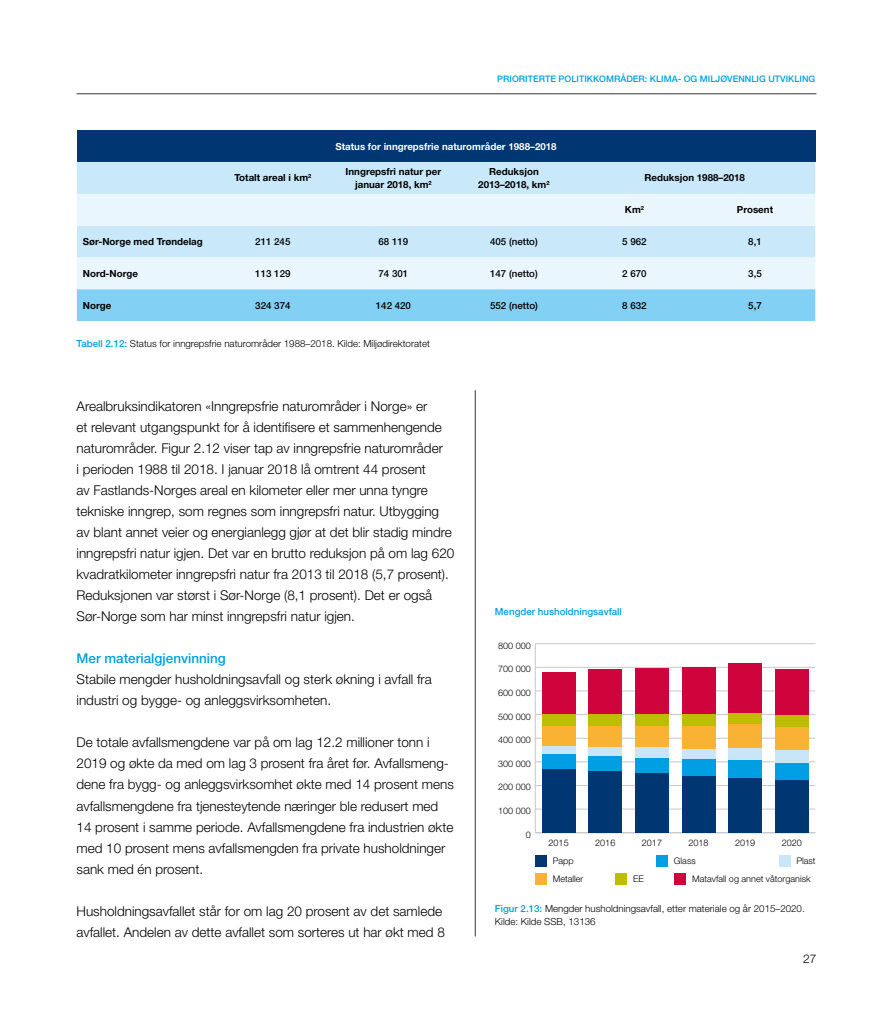
<style>
.page{position:relative;width:893px;height:1021px;background:#fff}
.page>*{position:absolute;margin:0;border:0;box-sizing:border-box;transform-origin:0 0}
.t1{font:300 13.5px/21px "Helvetica Neue LT Pro";color:#000}
.t2{font:500 13.5px "Helvetica Neue LT Pro";color:#009fe3}
.t3{font:300 12px "Helvetica Neue LT Pro";color:#000}
.t4{font:300 9.75px/12.8px "Helvetica Neue LT Pro";color:#000}
.t5{font:700 9.75px/12.8px "Helvetica Neue LT Pro";color:#000;text-align:center}
.t6{font:500 9.75px "Helvetica Neue LT Pro";color:#000}
.t7{font:700 9.75px "Helvetica Neue LT Pro";color:#fff}
.t8{font:500 9.75px "Helvetica Neue LT Pro";color:#009fe3}
.t9{font:300 9px "Helvetica Neue LT Pro";color:#000}
.t10{font:500 9px "Helvetica Neue LT Pro";color:#009fe3}
.s1{font-weight:500;color:#009fe3}
</style>
<div class="page">
<hr style="left:77px;top:93px;width:739px;height:1px;background:#000">
<hr style="left:535px;top:643px;width:1px;height:189px;background:#c8c8c8">
<hr style="left:535px;top:832px;width:280px;height:1px;background:#c8c8c8">
<hr style="left:535px;top:808px;width:280px;height:1px;background:#c8c8c8">
<hr style="left:535px;top:785px;width:280px;height:1px;background:#c8c8c8">
<hr style="left:535px;top:761px;width:280px;height:1px;background:#c8c8c8">
<hr style="left:535px;top:738px;width:280px;height:1px;background:#c8c8c8">
<hr style="left:535px;top:714px;width:280px;height:1px;background:#c8c8c8">
<hr style="left:535px;top:690px;width:280px;height:1px;background:#c8c8c8">
<hr style="left:535px;top:667px;width:280px;height:1px;background:#c8c8c8">
<hr style="left:535px;top:643px;width:280px;height:1px;background:#c8c8c8">
<div style="left:542px;top:672px;width:33px;height:42px;background:#d0043c"></div>
<div style="left:588px;top:669px;width:34px;height:45px;background:#d0043c"></div>
<div style="left:635px;top:668px;width:34px;height:46px;background:#d0043c"></div>
<div style="left:682px;top:667px;width:33px;height:47px;background:#d0043c"></div>
<div style="left:728px;top:663px;width:34px;height:50px;background:#d0043c"></div>
<div style="left:775px;top:669px;width:34px;height:46px;background:#d0043c"></div>
<div style="left:542px;top:714px;width:33px;height:12px;background:#bebd00"></div>
<div style="left:588px;top:714px;width:34px;height:12px;background:#bebd00"></div>
<div style="left:635px;top:714px;width:34px;height:12px;background:#bebd00"></div>
<div style="left:682px;top:714px;width:33px;height:12px;background:#bebd00"></div>
<div style="left:728px;top:713px;width:34px;height:11px;background:#bebd00"></div>
<div style="left:775px;top:715px;width:34px;height:11px;background:#bebd00"></div>
<div style="left:542px;top:726px;width:33px;height:20px;background:#f9b234"></div>
<div style="left:588px;top:726px;width:34px;height:21px;background:#f9b234"></div>
<div style="left:635px;top:726px;width:34px;height:21px;background:#f9b234"></div>
<div style="left:682px;top:726px;width:33px;height:22px;background:#f9b234"></div>
<div style="left:728px;top:724px;width:34px;height:24px;background:#f9b234"></div>
<div style="left:775px;top:726px;width:34px;height:24px;background:#f9b234"></div>
<div style="left:542px;top:746px;width:33px;height:8px;background:#c9e6f9"></div>
<div style="left:588px;top:747px;width:34px;height:9px;background:#c9e6f9"></div>
<div style="left:635px;top:747px;width:34px;height:10px;background:#c9e6f9"></div>
<div style="left:682px;top:748px;width:33px;height:11px;background:#c9e6f9"></div>
<div style="left:728px;top:748px;width:34px;height:12px;background:#c9e6f9"></div>
<div style="left:775px;top:750px;width:34px;height:13px;background:#c9e6f9"></div>
<div style="left:542px;top:754px;width:33px;height:15px;background:#009fe3"></div>
<div style="left:588px;top:756px;width:34px;height:15px;background:#009fe3"></div>
<div style="left:635px;top:757px;width:34px;height:16px;background:#009fe3"></div>
<div style="left:682px;top:759px;width:33px;height:17px;background:#009fe3"></div>
<div style="left:728px;top:760px;width:34px;height:17px;background:#009fe3"></div>
<div style="left:775px;top:763px;width:34px;height:17px;background:#009fe3"></div>
<div style="left:542px;top:769px;width:33px;height:63px;background:#003671"></div>
<div style="left:588px;top:771px;width:34px;height:61px;background:#003671"></div>
<div style="left:635px;top:773px;width:34px;height:59px;background:#003671"></div>
<div style="left:682px;top:776px;width:33px;height:56px;background:#003671"></div>
<div style="left:728px;top:777px;width:34px;height:55px;background:#003671"></div>
<div style="left:775px;top:780px;width:34px;height:52px;background:#003671"></div>
<div style="left:535px;top:855px;width:12px;height:12px;background:#003671"></div>
<div style="left:656px;top:855px;width:12px;height:12px;background:#009fe3"></div>
<div style="left:779px;top:855px;width:11px;height:12px;background:#c9e6f9"></div>
<div style="left:535px;top:873px;width:12px;height:11px;background:#f9b234"></div>
<div style="left:615px;top:873px;width:12px;height:11px;background:#bebd00"></div>
<div style="left:675px;top:873px;width:11px;height:11px;background:#d0043c"></div>
<hr style="left:475px;top:390px;width:1px;height:546px;background:#000">
<div style="left:77px;top:130px;width:738px;height:32px;background:#003671"></div>
<div style="left:77px;top:162px;width:738px;height:32px;background:#c9e9fb"></div>
<svg style="left:77px;top:194px;width:738px;height:95px;background:#dff1fd"></svg>
<div style="left:77px;top:289px;width:738px;height:32px;background:#83d0f5"></div>
<p class="t10" style="left:497px;top:73px;width:320px">PRIORITERTE POLITIKKOMRÅDER: KLIMA- OG MILJØVENNLIG UTVIKLING</p>
<p class="t7" style="left:335px;top:140px;width:223px">Status for inngrepsfrie naturområder 1988–2018</p>
<p class="t5" style="left:234px;top:171px;width:78px">Totalt areal i km<sup>2</sup></p>
<p class="t5" style="left:346px;top:165px;width:97px">Inngrepsfri natur per januar 2018, km<sup>2</sup></p>
<p class="t5" style="left:478px;top:165px;width:73px">Reduksjon<br>2013–2018, km<sup>2</sup></p>
<p class="t5" style="left:644px;top:171px;width:102px">Reduksjon 1988–2018</p>
<p class="t5" style="left:625px;top:203px;width:21px">Km<sup>2</sup></p>
<p class="t5" style="left:737px;top:203px;width:38px">Prosent</p>
<p class="t5" style="left:83px;top:235px;width:121px">Sør-Norge med Trøndelag</p>
<p class="t6" style="left:255px;top:236px;width:37px">211 245</p>
<p class="t6" style="left:378px;top:236px;width:31px">68 119</p>
<p class="t6" style="left:490px;top:236px;width:49px">405 (netto)</p>
<p class="t6" style="left:622px;top:236px;width:26px">5 962</p>
<p class="t6" style="left:748px;top:236px;width:15px">8,1</p>
<p class="t5" style="left:83px;top:267px;width:57px">Nord-Norge</p>
<p class="t6" style="left:255px;top:267px;width:37px">113 129</p>
<p class="t6" style="left:378px;top:267px;width:31px">74 301</p>
<p class="t6" style="left:490px;top:267px;width:49px">147 (netto)</p>
<p class="t6" style="left:622px;top:267px;width:26px">2 670</p>
<p class="t6" style="left:748px;top:267px;width:15px">3,5</p>
<p class="t5" style="left:83px;top:298px;width:30px">Norge</p>
<p class="t6" style="left:255px;top:299px;width:37px">324 374</p>
<p class="t6" style="left:376px;top:299px;width:37px">142 420</p>
<p class="t6" style="left:490px;top:299px;width:49px">552 (netto)</p>
<p class="t6" style="left:622px;top:299px;width:26px">8 632</p>
<p class="t6" style="left:748px;top:299px;width:15px">5,7</p>
<p class="t4" style="left:77px;top:337px;width:355px"><span class="s1">Tabell 2.12:</span> Status for inngrepsfrie naturområder 1988–2018. Kilde: Miljødirektoratet</p>
<p class="t1" style="left:77px;top:395px;width:379px">Arealbruksindikatoren «Inngrepsfrie naturområder i Norge» er<br>et relevant utgangspunkt for å identifisere et sammenhengende naturområder. Figur 2.12 viser tap av inngrepsfrie naturområder<br>i perioden 1988 til 2018. I januar 2018 lå omtrent 44 prosent<br>av Fastlands-Norges areal en kilometer eller mer unna tyngre tekniske inngrep, som regnes som inngrepsfri natur. Utbygging av blant annet veier og energianlegg gjør at det blir stadig mindre inngrepsfri natur igjen. Det var en brutto reduksjon på om lag 620 kvadratkilometer inngrepsfri natur fra 2013 til 2018 (5,7 prosent).<br>Reduksjonen var størst i Sør-Norge (8,1 prosent). Det er også Sør-Norge som har minst inngrepsfri natur igjen.</p>
<p class="t2" style="left:77px;top:650px;width:151px">Mer materialgjenvinning</p>
<p class="t1" style="left:77px;top:668px;width:357px">Stabile mengder husholdningsavfall og sterk økning i avfall fra industri og bygge- og anleggsvirksomheten.</p>
<p class="t1" style="left:77px;top:731px;width:379px">De totale avfallsmengdene var på om lag 12.2 millioner tonn i 2019 og økte da med om lag 3 prosent fra året før. Avfallsmeng&shy;dene fra bygg- og anleggsvirksomhet økte med 14 prosent mens avfallsmengdene fra tjenesteytende næringer ble redusert med 14 prosent i samme periode. Avfallsmengdene fra industrien økte med 10 prosent mens avfallsmengden fra private husholdninger sank med én prosent.</p>
<p class="t1" style="left:77px;top:900px;width:370px">Husholdningsavfallet står for om lag 20 prosent av det samlede avfallet. Andelen av dette avfallet som sorteres ut har økt med 8</p>
<p class="t8" style="left:495px;top:605px;width:128px">Mengder husholdningsavfall</p>
<p class="t9" style="left:498px;top:640px;width:34px">800 000</p>
<p class="t9" style="left:498px;top:663px;width:34px">700 000</p>
<p class="t9" style="left:498px;top:687px;width:34px">600 000</p>
<p class="t9" style="left:498px;top:710px;width:34px">500 000</p>
<p class="t9" style="left:498px;top:734px;width:34px">400 000</p>
<p class="t9" style="left:498px;top:758px;width:34px">300 000</p>
<p class="t9" style="left:498px;top:781px;width:34px">200 000</p>
<p class="t9" style="left:498px;top:805px;width:34px">100 000</p>
<p class="t9" style="left:526px;top:829px;width:7px">0</p>
<p class="t9" style="left:548px;top:836px;width:22px">2015</p>
<p class="t9" style="left:595px;top:836px;width:22px">2016</p>
<p class="t9" style="left:642px;top:836px;width:22px">2017</p>
<p class="t9" style="left:688px;top:836px;width:22px">2018</p>
<p class="t9" style="left:735px;top:836px;width:22px">2019</p>
<p class="t9" style="left:782px;top:836px;width:22px">2020</p>
<p class="t9" style="left:553px;top:855px;width:22px">Papp</p>
<p class="t9" style="left:674px;top:855px;width:23px">Glass</p>
<p class="t9" style="left:796px;top:855px;width:21px">Plast</p>
<p class="t9" style="left:553px;top:873px;width:32px">Metaller</p>
<p class="t9" style="left:633px;top:873px;width:12px">EE</p>
<p class="t9" style="left:692px;top:873px;width:120px">Matavfall og annet våtorganisk</p>
<p class="t4" style="left:495px;top:902px;width:311px"><span class="s1">Figur 2.13:</span> Mengder husholdningsavfall, etter materiale og år 2015–2020.<br>Kilde: Kilde SSB, 13136</p>
<p class="t3" style="left:803px;top:951px;width:15px">27</p>
</div>
